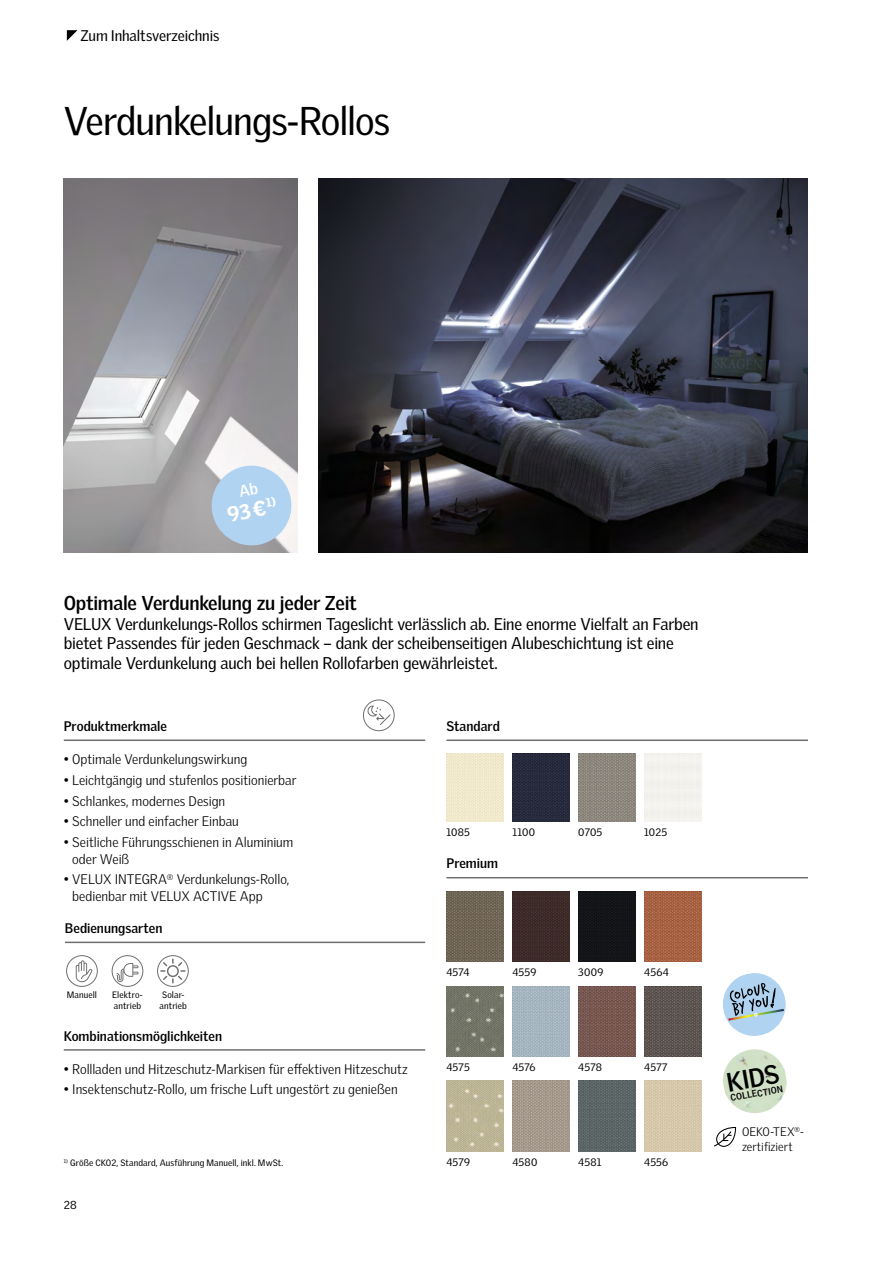
<style>
.page{position:relative;width:893px;height:1263px;background:#fff}
.page>*{position:absolute;margin:0;border:0;box-sizing:border-box;transform-origin:0 0}
.t1{font:39px "Velux Gothic";letter-spacing:-.025em;color:#000}
.t2{font:700 25.95px "Velux Gothic";color:#000}
.t3{font:900 20.55px "Velux Gothic";color:#fff}
.t4{font:700 19.5px "Velux Gothic";letter-spacing:-.015em;color:#000}
.t5{font:16.5px/19.5px "Velux Gothic";letter-spacing:-.01em;color:#000}
.t6{font:15px "Velux Gothic";letter-spacing:-.01em;color:#000}
.t7{font:300 13.5px/16.5px "Velux Gothic";color:#000}
.t8{font:700 13.5px "Velux Gothic";color:#000}
.t9{font:300 12px/15px "Velux Gothic";letter-spacing:.005em;color:#000}
.t10{font:11.25px "Velux Gothic";color:#000}
.t11{font:10.5px "Velux Gothic";letter-spacing:.015em;color:#000}
.t12{font:700 9.3px "Velux Gothic";color:#000}
.t13{font:9px/11.2px "Velux Gothic";letter-spacing:.015em;color:#000}
.s1{font-weight:400}
</style>
<div class="page">
<img style="left:64px;top:179px;width:234px;height:374px">
<img style="left:319px;top:179px;width:489px;height:374px">
<img style="left:446px;top:1081px;width:58px;height:70px">
<img style="left:644px;top:986px;width:58px;height:70px">
<img style="left:512px;top:754px;width:58px;height:68px">
<img style="left:578px;top:754px;width:58px;height:68px">
<img style="left:446px;top:754px;width:58px;height:68px">
<img style="left:578px;top:986px;width:58px;height:70px">
<img style="left:446px;top:892px;width:58px;height:70px">
<img style="left:512px;top:892px;width:58px;height:70px">
<img style="left:512px;top:1081px;width:58px;height:70px">
<img style="left:578px;top:1081px;width:58px;height:70px">
<img style="left:446px;top:986px;width:58px;height:70px">
<img style="left:644px;top:892px;width:58px;height:70px">
<img style="left:644px;top:1081px;width:58px;height:70px">
<img style="left:512px;top:986px;width:58px;height:70px">
<div style="left:578px;top:892px;width:58px;height:70px;background:#121417"></div>
<svg style="left:363px;top:700px;width:31px;height:31px"></svg>
<svg style="left:367px;top:705px;width:24px;height:20px"></svg>
<div style="left:363px;top:699px;width:32px;height:32px;border:1px solid #6f6f6e;border-radius:50%"></div>
<hr style="left:64px;top:739px;width:361px;height:2px;background:#6f6f6e">
<hr style="left:65px;top:941px;width:360px;height:2px;background:#6f6f6e">
<hr style="left:64px;top:1049px;width:361px;height:2px;background:#6f6f6e">
<svg style="left:158px;top:956px;width:30px;height:30px"></svg>
<svg style="left:160px;top:958px;width:26px;height:25px"></svg>
<div style="left:157px;top:955px;width:32px;height:32px;border:1px solid #6f6f6e;border-radius:50%"></div>
<svg style="left:117px;top:963px;width:22px;height:19px"></svg>
<div style="left:112px;top:955px;width:31px;height:32px;border:1px solid #6f6f6e;border-radius:50%"></div>
<svg style="left:67px;top:956px;width:30px;height:30px"></svg>
<svg style="left:76px;top:960px;width:16px;height:22px"></svg>
<div style="left:66px;top:955px;width:32px;height:32px;border:1px solid #6f6f6e;border-radius:50%"></div>
<hr style="left:446px;top:739px;width:362px;height:2px;background:#6f6f6e">
<hr style="left:446px;top:877px;width:362px;height:1px;background:#6f6f6e">
<svg style="left:714px;top:1127px;width:22px;height:20px"></svg>
<svg style="left:723px;top:973px;width:63px;height:63px"></svg>
<img style="left:723px;top:1049px;width:64px;height:64px">
<svg style="left:67px;top:30px;width:10px;height:11px"></svg>
<svg style="left:208px;top:462px;width:87px;height:87px"></svg>
<p class="t6" style="left:80px;top:27px;width:140px">Zum Inhaltsverzeichnis</p>
<h1 class="t1" style="left:64px;top:98px;width:328px">Verdunkelungs-Rollos</h1>
<h3 class="t3" style="left:225px;top:502px;width:51px;rotate:-10deg">93€<sup>1)</sup></h3>
<h3 class="t4" style="left:64px;top:591px;width:295px">Optimale Verdunkelung zu jeder Zeit</h3>
<p class="t5" style="left:64px;top:614px;width:636px">VELUX Verdunkelungs-Rollos schirmen Tageslicht verlässlich ab. Eine enorme Vielfalt an Farben bietet Passendes für jeden Geschmack – dank der scheibenseitigen Alubeschichtung ist eine optimale Verdunkelung auch bei hellen Rollofarben gewährleistet.</p>
<p class="t8" style="left:64px;top:718px;width:105px">Produktmerkmale</p>
<p class="t7" style="left:64px;top:751px;width:185px"><span class="s1">•</span> Optimale Verdunkelungswirkung</p>
<p class="t7" style="left:64px;top:771px;width:234px"><span class="s1">•</span> Leichtgängig und stufenlos positionierbar</p>
<p class="t7" style="left:64px;top:792px;width:163px"><span class="s1">•</span> Schlankes, modernes Design</p>
<p class="t7" style="left:64px;top:813px;width:177px"><span class="s1">•</span> Schneller und einfacher Einbau</p>
<p class="t7" style="left:72px;top:834px;width:223px;text-indent:-9px"><span class="s1">•</span> Seitliche Führungsschienen in Aluminium oder Weiß</p>
<p class="t7" style="left:72px;top:871px;width:219px;text-indent:-9px"><span class="s1">•</span> VELUX INTEGRA<sup>®</sup> Verdunkelungs-Rollo, bedienbar mit VELUX ACTIVE App</p>
<p class="t8" style="left:65px;top:920px;width:99px">Bedienungsarten</p>
<p class="t13" style="left:67px;top:989px;width:32px">Manuell</p>
<p class="t13" style="left:160px;top:989px;width:29px">Solar&shy;antrieb</p>
<p class="t13" style="left:112px;top:989px;width:32px">Elektro&shy;antrieb</p>
<p class="t8" style="left:64px;top:1027px;width:160px">Kombinationsmöglichkeiten</p>
<p class="t7" style="left:64px;top:1060px;width:345px"><span class="s1">•</span> Rollladen und Hitzeschutz-Markisen für effektiven Hitzeschutz</p>
<p class="t7" style="left:64px;top:1081px;width:335px"><span class="s1">•</span> Insektenschutz-Rollo, um frische Luft ungestört zu genießen</p>
<p class="t13" style="left:64px;top:1156px;width:221px"><sup>1)</sup> Größe CK02, Standard, Ausführung Manuell, inkl. MwSt.</p>
<p class="t10" style="left:64px;top:1198px;width:14px">28</p>
<p class="t8" style="left:446px;top:718px;width:55px">Standard</p>
<p class="t11" style="left:446px;top:826px;width:25px">1085</p>
<p class="t11" style="left:512px;top:826px;width:24px">1100</p>
<p class="t11" style="left:578px;top:826px;width:25px">0705</p>
<p class="t11" style="left:644px;top:826px;width:25px">1025</p>
<p class="t8" style="left:446px;top:855px;width:53px">Premium</p>
<p class="t11" style="left:446px;top:966px;width:25px">4574</p>
<p class="t11" style="left:512px;top:966px;width:25px">4559</p>
<p class="t11" style="left:578px;top:966px;width:26px">3009</p>
<p class="t11" style="left:644px;top:966px;width:26px">4564</p>
<p class="t11" style="left:446px;top:1061px;width:25px">4575</p>
<p class="t11" style="left:512px;top:1061px;width:25px">4576</p>
<p class="t11" style="left:578px;top:1061px;width:25px">4578</p>
<p class="t11" style="left:644px;top:1061px;width:25px">4577</p>
<p class="t11" style="left:446px;top:1156px;width:25px">4579</p>
<p class="t11" style="left:512px;top:1156px;width:26px">4580</p>
<p class="t11" style="left:578px;top:1156px;width:25px">4581</p>
<p class="t11" style="left:644px;top:1156px;width:26px">4556</p>
<h2 class="t2" style="left:724px;top:1066px;width:55px;rotate:-10deg">KIDS</h2>
<p class="t12" style="left:729px;top:1092px;width:55px;rotate:-10deg">COLLECTION</p>
<p class="t9" style="left:742px;top:1124px;width:63px">OEKO-TEX<sup>®</sup>- zertifiziert</p>
</div>
